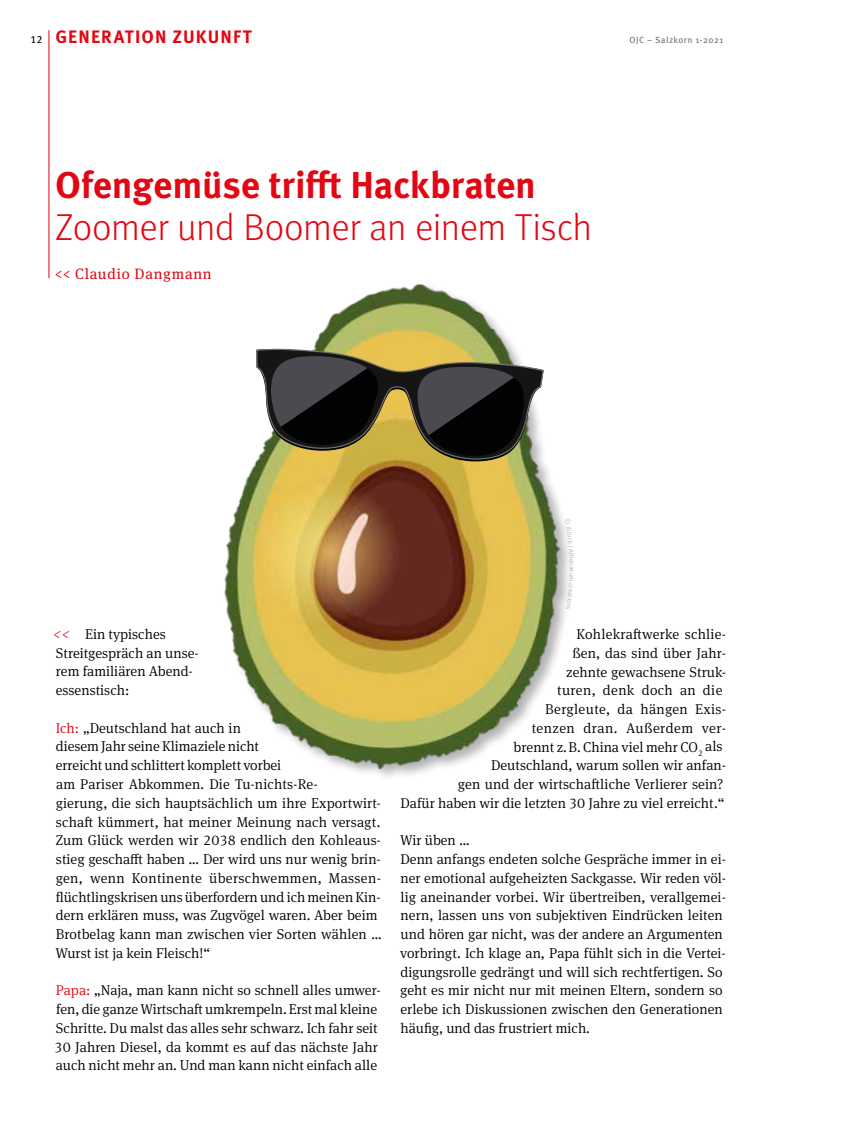
<style>
.page{position:relative;width:851px;height:1127px;background:#fff}
.page>*{position:absolute;margin:0;border:0;box-sizing:border-box;transform-origin:0 0}
.t1{font:300 37.5px "Meta Pro";letter-spacing:-.015em;color:#e30613}
.t2{font:700 37.5px "Meta Pro";letter-spacing:-.005em;color:#e30613}
.t3{font:700 18px "Meta Pro";letter-spacing:.06em;color:#e30613}
.t4{font:15px "Meta Serif Pro";letter-spacing:.05em;color:#e30613}
.t5{font:300 14.25px/18.8px "Meta Serif Pro";color:#000}
.t6{font:9px "Meta Pro";letter-spacing:.05em;color:#706f6f}
.t7{font:300 6.75px "Meta Pro";color:#9d9d9c}
.s1{font-weight:400;font-size:10.5px;color:#000}
.s2{font-style:italic;font-size:15px;color:#e30613}
.s3{color:#e30613}
</style>
<div class="page">
<hr style="left:49px;top:30px;width:1px;height:248px;background:#e30613">
<img style="left:224px;top:283px;width:341px;height:494px">
<svg style="left:256px;top:348px;width:287px;height:114px;background:#5f593f"></svg>
<svg style="left:564px;top:519px;width:6px;height:90px"></svg>
<p class="t3" style="left:31px;top:22px;width:223px"><span class="s1">12</span> GENERATION ZUKUNFT</p>
<p class="t6" style="left:629px;top:33px;width:95px">OJC – Salzkorn 1-2021</p>
<h1 class="t2" style="left:55px;top:156px;width:482px">Ofengemüse trifft Hackbraten</h1>
<h1 class="t1" style="left:55px;top:200px;width:538px">Zoomer und Boomer an einem Tisch</h1>
<p class="t4" style="left:55px;top:263px;width:158px">&lt;&lt; Claudio Dangmann</p>
<p class="t7" style="left:576px;top:566px;width:5px;rotate:90deg">a</p>
<p class="t5" style="left:53px;top:624px;width:147px"><span class="s2">&lt;&lt;</span> Ein typisches<br>Streitgespräch an unse&shy;rem familiären Abend&shy;essenstisch:</p>
<p class="t5" style="left:55px;top:718px;width:328px"><span class="s3">Ich:</span> „Deutschland hat auch in<br>diesem Jahr seine Klimaziele nicht<br>erreicht und schlittert komplett vorbei<br>am Pariser Abkommen. Die Tu-nichts-Re-<br>gierung, die sich hauptsächlich um ihre Exportwirt&shy;schaft kümmert, hat meiner Meinung nach versagt.<br>Zum Glück werden wir 2038 endlich den Kohleaus&shy;stieg geschafft haben … Der wird uns nur wenig brin&shy;gen, wenn Kontinente überschwemmen, Massen&shy;flüchtlingskrisen uns überfordern und ich meinen Kin&shy;dern erklären muss, was Zugvögel waren. Aber beim Brotbelag kann man zwischen vier Sorten wählen … Wurst ist ja kein Fleisch!“</p>
<p class="t5" style="left:54px;top:980px;width:328px"><span class="s3">Papa:</span> „Naja, man kann nicht so schnell alles umwer&shy;fen, die ganze Wirtschaft umkrempeln. Erst mal kleine Schritte. Du malst das alles sehr schwarz. Ich fahr seit 30 Jahren Diesel, da kommt es auf das nächste Jahr auch nicht mehr an. Und man kann nicht einfach alle</p>
<p class="t5" style="left:400px;top:624px;width:327px;text-align:right">Kohlekraftwerke schlie-<br>ßen, das sind über Jahr-<br>zehnte gewachsene Struk-<br>turen, denk doch an die<br>Bergleute, da hängen Exis-<br>tenzen dran. Außerdem ver-<br>brennt z.B. China viel mehr CO<sub>2</sub> als<br>Deutschland, warum sollen wir anfan-<br>gen und der wirtschaftliche Verlierer sein?<br>Dafür haben wir die letzten 30 Jahre zu viel erreicht.“</p>
<p class="t5" style="left:400px;top:830px;width:327px">Wir üben …<br>Denn anfangs endeten solche Gespräche immer in ei&shy;ner emotional aufgeheizten Sackgasse. Wir reden völ&shy;lig aneinander vorbei. Wir übertreiben, verallgemei&shy;nern, lassen uns von subjektiven Eindrücken leiten und hören gar nicht, was der andere an Argumenten vorbringt. Ich klage an, Papa fühlt sich in die Vertei&shy;digungsrolle gedrängt und will sich rechtfertigen. So geht es mir nicht nur mit meinen Eltern, sondern so erlebe ich Diskussionen zwischen den Generationen häufig, und das frustriert mich.</p>
</div>
